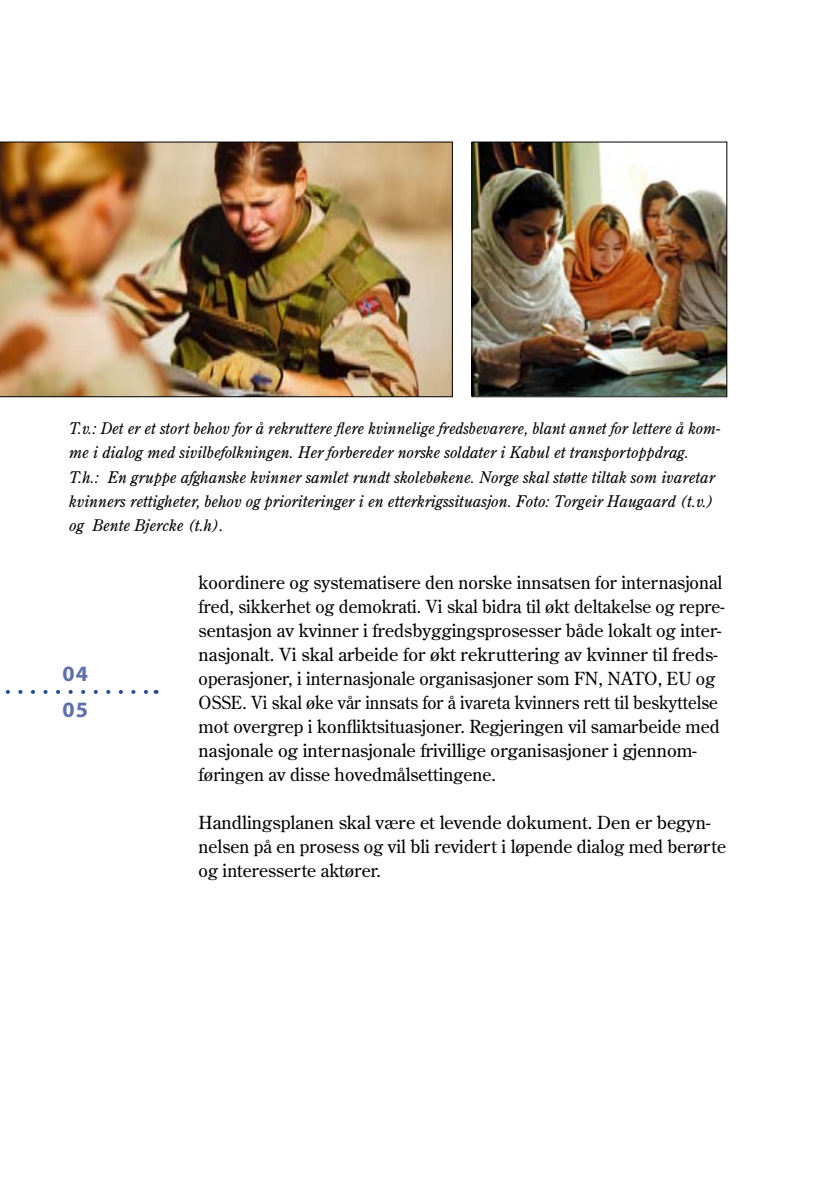
<style>
.page{position:relative;width:840px;height:1191px;background:#fff}
.page>*{position:absolute;margin:0;border:0;box-sizing:border-box;transform-origin:0 0}
.t1{font:700 22px/36px "Myriad";color:#5e70ab}
.t2{font:18px/24px "Century Old Style";color:#000}
.t3{font:italic 16px/24px "Century Old Style";color:#000}
</style>
<div class="page">
<img style="left:473px;top:144px;width:251px;height:251px">
<div style="left:471px;top:142px;width:255px;height:255px;border:1px solid #000"></div>
<img style="left:0;top:142px;width:452px;height:255px">
<svg style="left:5px;top:690px;width:143px;height:4px"></svg>
<p class="t3" style="left:69px;top:416px;width:652px">T.v.: Det er et stort behov for å rekruttere flere kvinnelige fredsbevarere, blant annet for lettere å kom&shy;me i dialog med sivilbefolkningen. Her forbereder norske soldater i Kabul et transportoppdrag.<br>T.h.: En gruppe afghanske kvinner samlet rundt skolebøkene. Norge skal støtte tiltak som ivaretar kvinners rettigheter, behov og prioriteringer i en etterkrigssituasjon. Foto: Torgeir Haugaard (t.v.) og Bente Bjercke (t.h).</p>
<p class="t1" style="left:62px;top:656px;width:27px">04<br>05</p>
<p class="t2" style="left:198px;top:569px;width:527px">koordinere og systematisere den norske innsatsen for internasjonal fred, sikkerhet og demokrati. Vi skal bidra til økt deltakelse og repre&shy;sentasjon av kvinner i fredsbyggingsprosesser både lokalt og inter&shy;nasjonalt. Vi skal arbeide for økt rekruttering av kvinner til freds&shy;operasjoner, i internasjonale organisasjoner som FN, NATO, EU og OSSE. Vi skal øke vår innsats for å ivareta kvinners rett til beskyttelse mot overgrep i konfliktsituasjoner. Regjeringen vil samarbeide med nasjonale og internasjonale frivillige organisasjoner i gjennom&shy;føringen av disse hovedmålsettingene.</p>
<p class="t2" style="left:198px;top:809px;width:528px">Handlingsplanen skal være et levende dokument. Den er begyn&shy;nelsen på en prosess og vil bli revidert i løpende dialog med berørte og interesserte aktører.</p>
</div>
